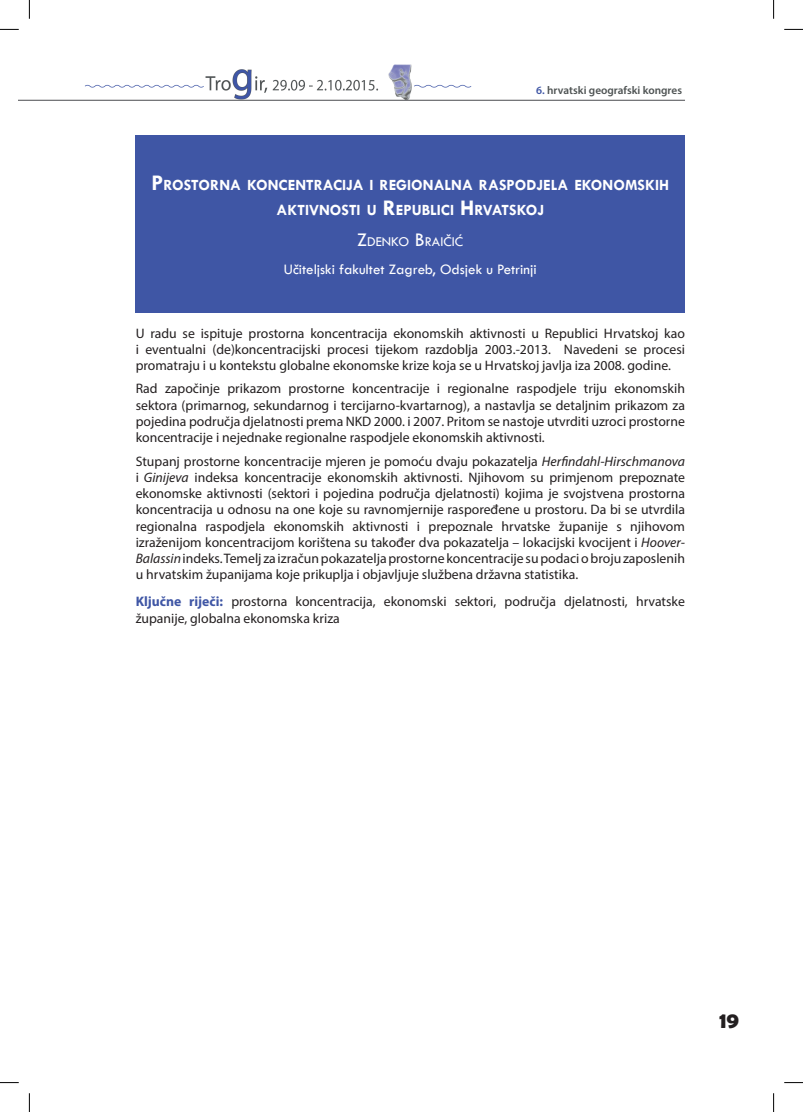
<style>
.page{position:relative;width:803px;height:1112px;background:#fff}
.page>*{position:absolute;margin:0;border:0;box-sizing:border-box;transform-origin:0 0}
.t1{font:700 22.5px "Berlin Sans FB Demi";color:#231f20}
.t2{font:700 15.75px/25px "Tw Cen";color:#fff;text-align:center}
.t3{font:15px "Tw Cen";color:#fff}
.t4{font:14px "Tw Cen";color:#fff}
.t5{font:13.75px/16.2px "Myriad Pro";color:#231f20;text-align:justify}
.t6{font:600 11.25px "Myriad Pro";color:#4e5353}
.s1{color:#3f56a5}
.s2{font-size:22.5px}
.s3{font-size:20px}
.s4{font-style:italic}
.s5{font-weight:700;color:#3f56a5}
</style>
<div class="page">
<img style="left:65px;top:65px;width:425px;height:35px">
<hr style="left:19px;top:100px;width:666px;height:1px;background:#6f7073">
<div style="left:136px;top:136px;width:549px;height:177px;background:#3f56a5"></div>
<svg style="left:0;top:29px;width:19px;height:1px"></svg>
<svg style="left:784px;top:29px;width:19px;height:1px"></svg>
<svg style="left:0;top:1082px;width:19px;height:1px"></svg>
<svg style="left:784px;top:1082px;width:19px;height:1px"></svg>
<svg style="left:29px;top:0;width:1px;height:19px"></svg>
<svg style="left:29px;top:1093px;width:1px;height:18px"></svg>
<svg style="left:773px;top:0;width:1px;height:19px"></svg>
<svg style="left:773px;top:1093px;width:1px;height:18px"></svg>
<p class="t6" style="left:536px;top:83px;width:147px"><span class="s1">6.</span> hrvatski geografski kongres</p>
<p class="t2" style="left:152px;top:172px;width:517px"><span class="s2">P</span> ROSTORNA KONCENTRACIJA I REGIONALNA RASPODJELA EKONOMSKIH<br>AKTIVNOSTI U <span class="s2">R</span>EPUBLICI <span class="s2">H</span>RVATSKOJ</p>
<p class="t4" style="left:357px;top:233px;width:108px"><span class="s3">Z</span>DENKO <span class="s3">B</span>RAIČIĆ</p>
<p class="t3" style="left:284px;top:260px;width:254px">Učiteljski fakultet Zagreb, Odsjek u Petrinji</p>
<p class="t5" style="left:136px;top:324px;width:551px">U radu se ispituje prostorna koncentracija ekonomskih aktivnosti u Republici Hrvatskoj kao i eventualni (de)koncentracijski procesi tijekom razdoblja 2003.-2013. Navedeni se procesi promatraju i u kontekstu globalne ekonomske krize koja se u Hrvatskoj javlja iza 2008. godine.</p>
<p class="t5" style="left:136px;top:380px;width:551px">Rad započinje prikazom prostorne koncentracije i regionalne raspodjele triju ekonomskih sektora (primarnog, sekundarnog i tercijarno-kvartarnog), a nastavlja se detaljnim prikazom za pojedina područja djelatnosti prema NKD 2000. i 2007. Pritom se nastoje utvrditi uzroci prostorne koncentracije i nejednake regionalne raspodjele ekonomskih aktivnosti.</p>
<p class="t5" style="left:136px;top:452px;width:551px">Stupanj prostorne koncentracije mjeren je pomoću dvaju pokazatelja <span class="s4">Herfindahl-Hirschmanova </span>i <span class="s4">Ginijeva</span> indeksa koncentracije ekonomskih aktivnosti. Njihovom su primjenom prepoznate ekonomske aktivnosti (sektori i pojedina područja djelatnosti) kojima je svojstvena prostorna koncentracija u odnosu na one koje su ravnomjernije raspoređene u prostoru. Da bi se utvrdila regionalna raspodjela ekonomskih aktivnosti i prepoznale hrvatske županije s njihovom izraženijom koncentracijom korištena su također dva pokazatelja – lokacijski kvocijent i <span class="s4">Hoover-Balassin</span> indeks. Temelj za izračun pokazatelja prostorne koncentracije su podaci o broju zaposlenih u hrvatskim županijama koje prikuplja i objavljuje službena državna statistika.</p>
<p class="t5" style="left:136px;top:593px;width:551px"><span class="s5">Ključne riječi:</span> prostorna koncentracija, ekonomski sektori, područja djelatnosti, hrvatske županije, globalna ekonomska kriza</p>
<h1 class="t1" style="left:719px;top:1007px;width:21px">19</h1>
</div>
